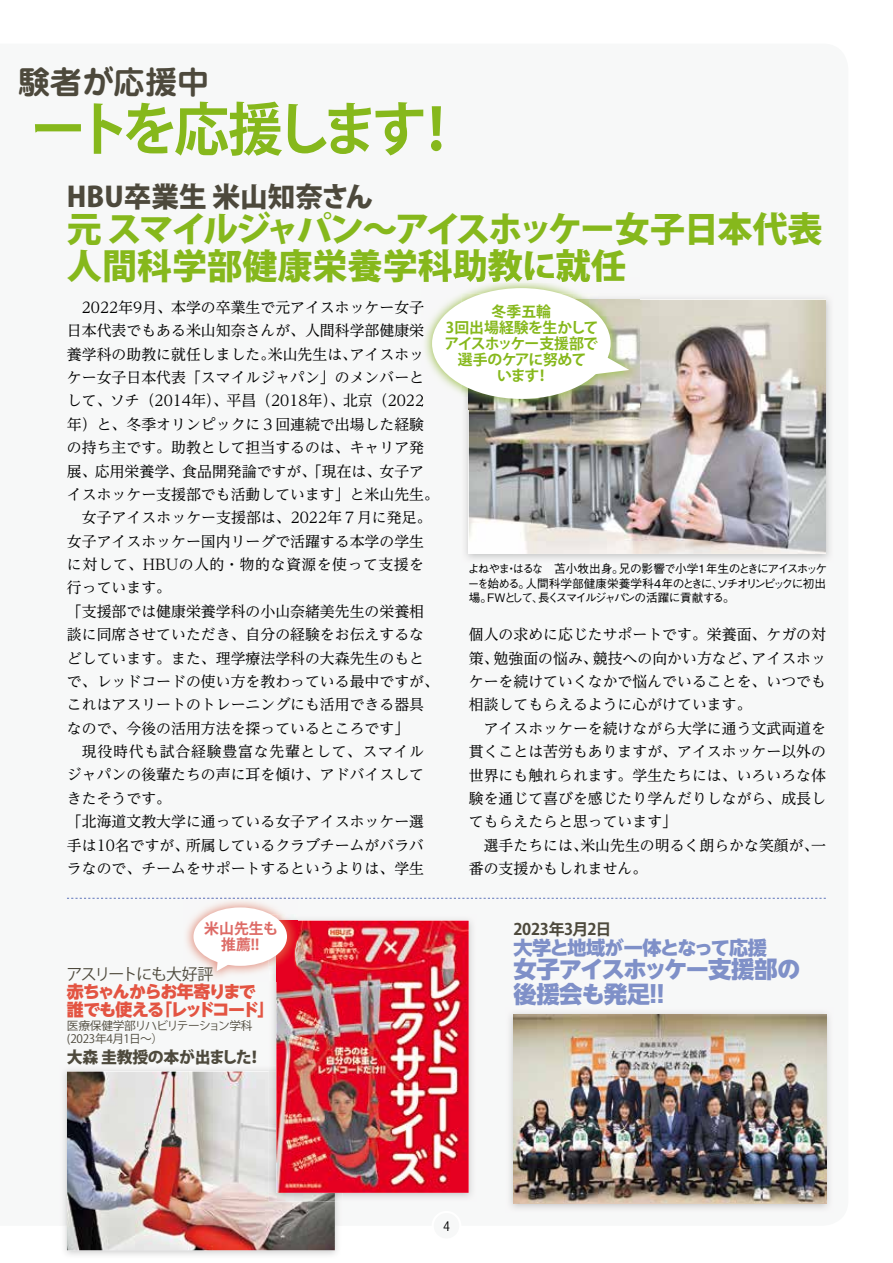
<style>
.page{position:relative;width:893px;height:1263px;background:#fff}
.page>*{position:absolute;margin:0;border:0;box-sizing:border-box;transform-origin:0 0}
.t1{font:700 57.45px "Koz Go Pr 6 N";letter-spacing:-.14em;color:#86b81c;scale:.96 1}
.t2{font:800 35.1px/36.2px "Koz Go Pr 6 N";letter-spacing:-.02em;color:#86b81c}
.t3{font:700 31.95px "Jun 501 Pro";color:#4d493c}
.t4{font:800 27.6px "Koz Go Pr 6 N";color:#4d493c}
.t5{font:800 23.4px/24.5px "UD Shin Go NT Pro";letter-spacing:-.045em;color:#7f90c8}
.t6{font:800 19.2px "UD Shin Go NT Pro";letter-spacing:-.045em;color:#7f90c8}
.t7{font:800 16.95px/18px "UD Shin Go NT Pro";letter-spacing:-.08em;color:#e35442}
.t8{font:800 15.9px "Koz Go Pr 6 N";letter-spacing:-.025em;color:#4d493c}
.t9{font:15.9px "Koz Go Pr 6 N";letter-spacing:-.09em;color:#4d493c}
.t10{font:700 15.9px "Koz Go Pr 6 N";letter-spacing:-.02em;color:#4d493c}
.t11{font:14.85px/23.4px "UD Reimin Pro";color:#000}
.t12{font:700 14.85px/15.9px "Koz Go Pr 6 N";letter-spacing:-.04em;color:#86b81c;text-align:center}
.t13{font:700 14.85px/15.9px "Koz Go Pr 6 N";color:#dd6b66;text-align:center}
.t14{font:13.8px "Uniform Condensed";color:#000}
.t15{font:500 11.7px/14.9px "Gothic BBB Pr 6 N";letter-spacing:-.15em;color:#000;text-align:justify}
.t16{font:11.7px/12.8px "Koz Go Pr 6 N";letter-spacing:-.035em;color:#4d493c}
</style>
<div class="page">
<div style="left:433px;top:1212px;width:27px;height:27px;background:#f7f8f8;border-radius:50%"></div>
<div style="left:432px;top:1211px;width:29px;height:30px;border:2px solid #fff;border-radius:50%"></div>
<img style="left:61px;top:1067px;width:280px;height:188px">
<img style="left:67px;top:1071px;width:268px;height:179px">
<svg style="left:67px;top:898px;width:759px;height:1px"></svg>
<img style="left:269px;top:1071px;width:66px;height:130px">
<img style="left:276px;top:921px;width:193px;height:272px">
<img style="left:183px;top:897px;width:115px;height:83px">
<img style="left:183px;top:898px;width:115px;height:1px">
<img style="left:269px;top:914px;width:29px;height:67px">
<img style="left:276px;top:921px;width:22px;height:60px">
<svg style="left:217px;top:962px;width:23px;height:9px"></svg>
<div style="left:193px;top:907px;width:94px;height:59px;background:#fff;border-radius:50%"></div>
<img style="left:463px;top:410px;width:51px;height:152px">
<img style="left:469px;top:300px;width:357px;height:254px">
<img style="left:507px;top:1010px;width:325px;height:201px">
<img style="left:513px;top:1014px;width:313px;height:189px">
<img style="left:423px;top:282px;width:159px;height:123px">
<img style="left:423px;top:277px;width:202px;height:5px">
<img style="left:461px;top:293px;width:178px;height:117px">
<img style="left:469px;top:300px;width:170px;height:110px">
<img style="left:421px;top:300px;width:3px;height:14px">
<img style="left:421px;top:324px;width:3px;height:14px">
<svg style="left:421px;top:395px;width:2px;height:12px"></svg>
<svg style="left:585px;top:347px;width:44px;height:36px"></svg>
<div style="left:432px;top:288px;width:179px;height:111px;background:#fff;border-radius:50%"></div>
<h3 class="t3" style="left:-14px;top:57px;width:224px">　験者が応援中</h3>
<h1 class="t1" style="left:-23px;top:97px;width:508px">　ートを応援します！</h1>
<h3 class="t4" style="left:67px;top:181px;width:308px">HBU卒業生 米山知奈さん</h3>
<h2 class="t2" style="left:67px;top:212px;width:757px">元 スマイルジャパン〜アイスホッケー女子日本代表人間科学部健康栄養学科助教に就任</h2>
<p class="t11" style="left:67px;top:295px;width:374px">　2022年9月、本学の卒業生で元アイスホッケー女子日本代表でもある米山知奈さんが、人間科学部健康栄養学科の助教に就任しました。米山先生は、アイスホッケー女子日本代表「スマイルジャパン」のメンバーとして、ソチ（2014年）、平昌（2018年）、北京（2022年）と、冬季オリンピックに３回連続で出場した経験の持ち主です。助教として担当するのは、キャリア発展、応用栄養学、食品開発論ですが、「現在は、女子アイスホッケー支援部でも活動しています」と米山先生。　女子アイスホッケー支援部は、2022年７月に発足。女子アイスホッケー国内リーグで活躍する本学の学生に対して、HBUの人的・物的な資源を使って支援を行っています。<br>「支援部では健康栄養学科の小山奈緒美先生の栄養相談に同席させていただき、自分の経験をお伝えするなどしています。また、理学療法学科の大森先生のもとで、レッドコードの使い方を教わっている最中ですが、これはアスリートのトレーニングにも活用できる器具なので、今後の活用方法を探っているところです」<br>　現役時代も試合経験豊富な先輩として、スマイルジャパンの後輩たちの声に耳を傾け、アドバイスしてきたそうです。<br>「北海道文教大学に通っている女子アイスホッケー選手は10名ですが、所属しているクラブチームがバラバラなので、チームをサポートするというよりは、学生</p>
<p class="t12" style="left:444px;top:304px;width:155px">冬季五輪<br>3回出場経験を生かしてアイスホッケー支援部で選手のケアに努めて<br>います！</p>
<p class="t15" style="left:468px;top:560px;width:361px">よねやま・はるな　苫小牧出身。兄の影響で小学１年生のときにアイスホッケーを始める。人間科学部健康栄養学科４年のときに、ソチオリンピックに初出場。FWとして、長くスマイルジャパンの活躍に貢献する。</p>
<p class="t11" style="left:469px;top:622px;width:359px">個人の求めに応じたサポートです。栄養面、ケガの対策、勉強面の悩み、競技への向かい方など、アイスホッケーを続けていくなかで悩んでいることを、いつでも相談してもらえるように心がけています。<br>　アイスホッケーを続けながら大学に通う文武両道を貫くことは苦労もありますが、アイスホッケー以外の世界にも触れられます。学生たちには、いろいろな体験を通じて喜びを感じたり学んだりしながら、成長してもらえたらと思っています」<br>　選手たちには、米山先生の明るく朗らかな笑顔が、一番の支援かもしれません。</p>
<p class="t13" style="left:204px;top:921px;width:75px">米山先生も推薦!!</p>
<p class="t9" style="left:66px;top:966px;width:149px">アスリートにも大好評</p>
<p class="t7" style="left:67px;top:982px;width:209px">赤ちゃんからお年寄りまで誰でも使える「レッドコード」</p>
<p class="t16" style="left:67px;top:1019px;width:187px">医療保健学部リハビリテーション学科(2023年4月1日〜）</p>
<p class="t8" style="left:67px;top:1048px;width:197px">大森 圭教授の本が出ました！</p>
<p class="t10" style="left:513px;top:920px;width:100px">2023年3月2日</p>
<p class="t6" style="left:513px;top:931px;width:255px">大学と地域が一体となって応援</p>
<h3 class="t5" style="left:513px;top:957px;width:288px">女子アイスホッケー支援部の後援会も発足!!</h3>
<p class="t14" style="left:443px;top:1217px;width:8px">4</p>
</div>
